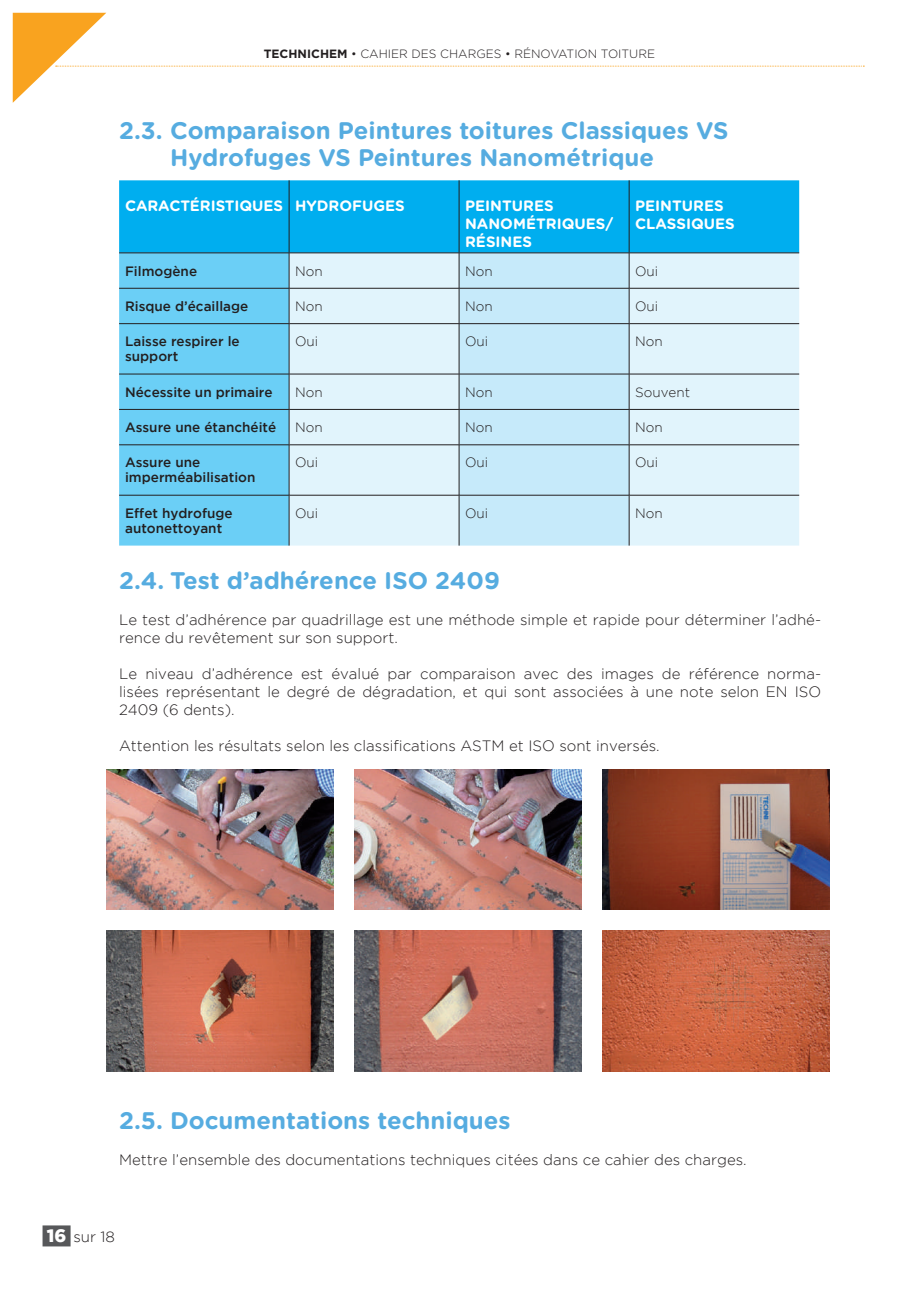
<style>
.page{position:relative;width:919px;height:1289px;background:#fff}
.page>*{position:absolute;margin:0;border:0;box-sizing:border-box;transform-origin:0 0}
.t1{font:700 24px/27px "Gotham Rounded";color:#56ace0}
.t2{font:300 15px/18px "Gotham";color:#231f20}
.t3{font:700 15px/18px "Gotham Rounded";color:#fff}
.t4{font:500 13.5px/15px "Gotham";color:#231f20}
.t5{font:300 13.5px "Gotham";color:#231f20}
.t6{font:300 12px "Gotham";color:#231f20}
.s1{font-weight:700}
.s2{font-weight:900;font-size:18px;color:#fff}
</style>
<div class="page">
<svg style="left:13px;top:13px;width:851px;height:90px"></svg>
<div style="left:43px;top:1225px;width:28px;height:21px;background:#57585a"></div>
<div style="left:119px;top:180px;width:680px;height:73px;background:#00aeef"></div>
<div style="left:119px;top:254px;width:170px;height:291px;background:#6bcff6"></div>
<div style="left:290px;top:254px;width:509px;height:291px;background:#e1f4fc"></div>
<div style="left:460px;top:254px;width:169px;height:291px;background:#c6eafa"></div>
<hr style="left:289px;top:180px;width:1px;height:73px;background:#231f20">
<hr style="left:459px;top:180px;width:1px;height:73px;background:#231f20">
<hr style="left:629px;top:180px;width:1px;height:73px;background:#231f20">
<hr style="left:119px;top:253px;width:170px;height:1px;background:#231f20">
<hr style="left:289px;top:253px;width:170px;height:1px;background:#231f20">
<hr style="left:289px;top:253px;width:1px;height:35px;background:#231f20">
<hr style="left:459px;top:253px;width:170px;height:1px;background:#231f20">
<hr style="left:459px;top:253px;width:1px;height:35px;background:#231f20">
<hr style="left:629px;top:253px;width:170px;height:1px;background:#231f20">
<hr style="left:629px;top:253px;width:1px;height:35px;background:#231f20">
<hr style="left:119px;top:288px;width:170px;height:1px;background:#231f20">
<hr style="left:289px;top:288px;width:170px;height:1px;background:#231f20">
<hr style="left:289px;top:288px;width:1px;height:35px;background:#231f20">
<hr style="left:459px;top:288px;width:170px;height:1px;background:#231f20">
<hr style="left:459px;top:288px;width:1px;height:35px;background:#231f20">
<hr style="left:629px;top:288px;width:170px;height:1px;background:#231f20">
<hr style="left:629px;top:288px;width:1px;height:35px;background:#231f20">
<hr style="left:119px;top:323px;width:170px;height:1px;background:#231f20">
<hr style="left:289px;top:323px;width:170px;height:1px;background:#231f20">
<hr style="left:289px;top:324px;width:1px;height:50px;background:#231f20">
<hr style="left:459px;top:323px;width:170px;height:1px;background:#231f20">
<hr style="left:459px;top:324px;width:1px;height:50px;background:#231f20">
<hr style="left:629px;top:323px;width:170px;height:1px;background:#231f20">
<hr style="left:629px;top:324px;width:1px;height:50px;background:#231f20">
<hr style="left:119px;top:374px;width:170px;height:1px;background:#231f20">
<hr style="left:289px;top:374px;width:170px;height:1px;background:#231f20">
<hr style="left:289px;top:374px;width:1px;height:35px;background:#231f20">
<hr style="left:459px;top:374px;width:170px;height:1px;background:#231f20">
<hr style="left:459px;top:374px;width:1px;height:35px;background:#231f20">
<hr style="left:629px;top:374px;width:170px;height:1px;background:#231f20">
<hr style="left:629px;top:374px;width:1px;height:35px;background:#231f20">
<hr style="left:119px;top:409px;width:170px;height:1px;background:#231f20">
<hr style="left:289px;top:409px;width:170px;height:1px;background:#231f20">
<hr style="left:289px;top:409px;width:1px;height:35px;background:#231f20">
<hr style="left:459px;top:409px;width:170px;height:1px;background:#231f20">
<hr style="left:459px;top:409px;width:1px;height:35px;background:#231f20">
<hr style="left:629px;top:409px;width:170px;height:1px;background:#231f20">
<hr style="left:629px;top:409px;width:1px;height:35px;background:#231f20">
<hr style="left:119px;top:444px;width:170px;height:1px;background:#231f20">
<hr style="left:289px;top:444px;width:170px;height:1px;background:#231f20">
<hr style="left:289px;top:445px;width:1px;height:50px;background:#231f20">
<hr style="left:459px;top:444px;width:170px;height:1px;background:#231f20">
<hr style="left:459px;top:445px;width:1px;height:50px;background:#231f20">
<hr style="left:629px;top:444px;width:170px;height:1px;background:#231f20">
<hr style="left:629px;top:445px;width:1px;height:50px;background:#231f20">
<hr style="left:119px;top:495px;width:170px;height:1px;background:#231f20">
<hr style="left:289px;top:495px;width:170px;height:1px;background:#231f20">
<hr style="left:289px;top:495px;width:1px;height:50px;background:#231f20">
<hr style="left:459px;top:495px;width:170px;height:1px;background:#231f20">
<hr style="left:459px;top:495px;width:1px;height:50px;background:#231f20">
<hr style="left:629px;top:495px;width:170px;height:1px;background:#231f20">
<hr style="left:629px;top:495px;width:1px;height:50px;background:#231f20">
<img style="left:106px;top:930px;width:227px;height:141px">
<img style="left:106px;top:769px;width:227px;height:140px">
<img style="left:354px;top:930px;width:227px;height:141px">
<img style="left:354px;top:769px;width:227px;height:140px">
<img style="left:602px;top:930px;width:227px;height:141px">
<img style="left:602px;top:769px;width:227px;height:140px">
<p class="t6" style="left:264px;top:47px;width:393px"><span class="s1">TECHNICHEM</span> • CAHIER DES CHARGES • RÉNOVATION TOITURE</p>
<h1 class="t1" style="left:170px;top:116px;width:560px;text-indent:-51px">2.3. Comparaison Peintures toitures Classiques VS<br>Hydrofuges VS Peintures Nanométrique</h1>
<p class="t3" style="left:125px;top:196px;width:281px">CARACTÉRISTIQUES HYDROFUGES</p>
<p class="t3" style="left:465px;top:196px;width:150px">PEINTURES<br>NANOMÉTRIQUES/<br>RÉSINES</p>
<p class="t3" style="left:635px;top:196px;width:101px">PEINTURES<br>CLASSIQUES</p>
<p class="t4" style="left:125px;top:263px;width:73px">Filmogène</p>
<p class="t5" style="left:295px;top:263px;width:29px">Non</p>
<p class="t5" style="left:465px;top:263px;width:29px">Non</p>
<p class="t5" style="left:635px;top:263px;width:25px">Oui</p>
<p class="t4" style="left:125px;top:298px;width:125px">Risque d’écaillage</p>
<p class="t5" style="left:295px;top:299px;width:29px">Non</p>
<p class="t5" style="left:465px;top:299px;width:29px">Non</p>
<p class="t5" style="left:635px;top:299px;width:25px">Oui</p>
<p class="t4" style="left:125px;top:334px;width:116px">Laisse respirer le support</p>
<p class="t5" style="left:295px;top:334px;width:25px">Oui</p>
<p class="t5" style="left:465px;top:334px;width:25px">Oui</p>
<p class="t5" style="left:635px;top:334px;width:29px">Non</p>
<p class="t4" style="left:125px;top:384px;width:149px">Nécessite un primaire</p>
<p class="t5" style="left:295px;top:384px;width:29px">Non</p>
<p class="t5" style="left:465px;top:384px;width:29px">Non</p>
<p class="t5" style="left:635px;top:384px;width:56px">Souvent</p>
<p class="t4" style="left:125px;top:419px;width:153px">Assure une étanchéité</p>
<p class="t5" style="left:295px;top:420px;width:29px">Non</p>
<p class="t5" style="left:465px;top:420px;width:29px">Non</p>
<p class="t5" style="left:635px;top:420px;width:29px">Non</p>
<p class="t4" style="left:125px;top:455px;width:132px">Assure une imperméabilisation</p>
<p class="t5" style="left:295px;top:455px;width:25px">Oui</p>
<p class="t5" style="left:465px;top:455px;width:25px">Oui</p>
<p class="t5" style="left:635px;top:455px;width:25px">Oui</p>
<p class="t4" style="left:125px;top:505px;width:109px">Effet hydrofuge autonettoyant</p>
<p class="t5" style="left:295px;top:505px;width:25px">Oui</p>
<p class="t5" style="left:465px;top:505px;width:25px">Oui</p>
<p class="t5" style="left:635px;top:505px;width:29px">Non</p>
<h1 class="t1" style="left:119px;top:566px;width:382px">2.4. Test d’adhérence ISO 2409</h1>
<p class="t2" style="left:119px;top:610px;width:703px">Le test d’adhérence par quadrillage est une méthode simple et rapide pour déterminer l’adhé&shy;rence du revêtement sur son support.</p>
<p class="t2" style="left:119px;top:664px;width:703px;text-align:justify">Le niveau d’adhérence est évalué par comparaison avec des images de référence norma&shy;lisées représentant le degré de dégradation, et qui sont associées à une note selon EN ISO 2409 (6 dents).</p>
<p class="t2" style="left:119px;top:736px;width:542px">Attention les résultats selon les classifications ASTM et ISO sont inversés.</p>
<h1 class="t1" style="left:119px;top:1106px;width:393px">2.5. Documentations techniques</h1>
<p class="t2" style="left:119px;top:1150px;width:626px">Mettre l’ensemble des documentations techniques citées dans ce cahier des charges.</p>
<p class="t2" style="left:47px;top:1227px;width:70px"><span class="s2">16</span> sur 18</p>
</div>
